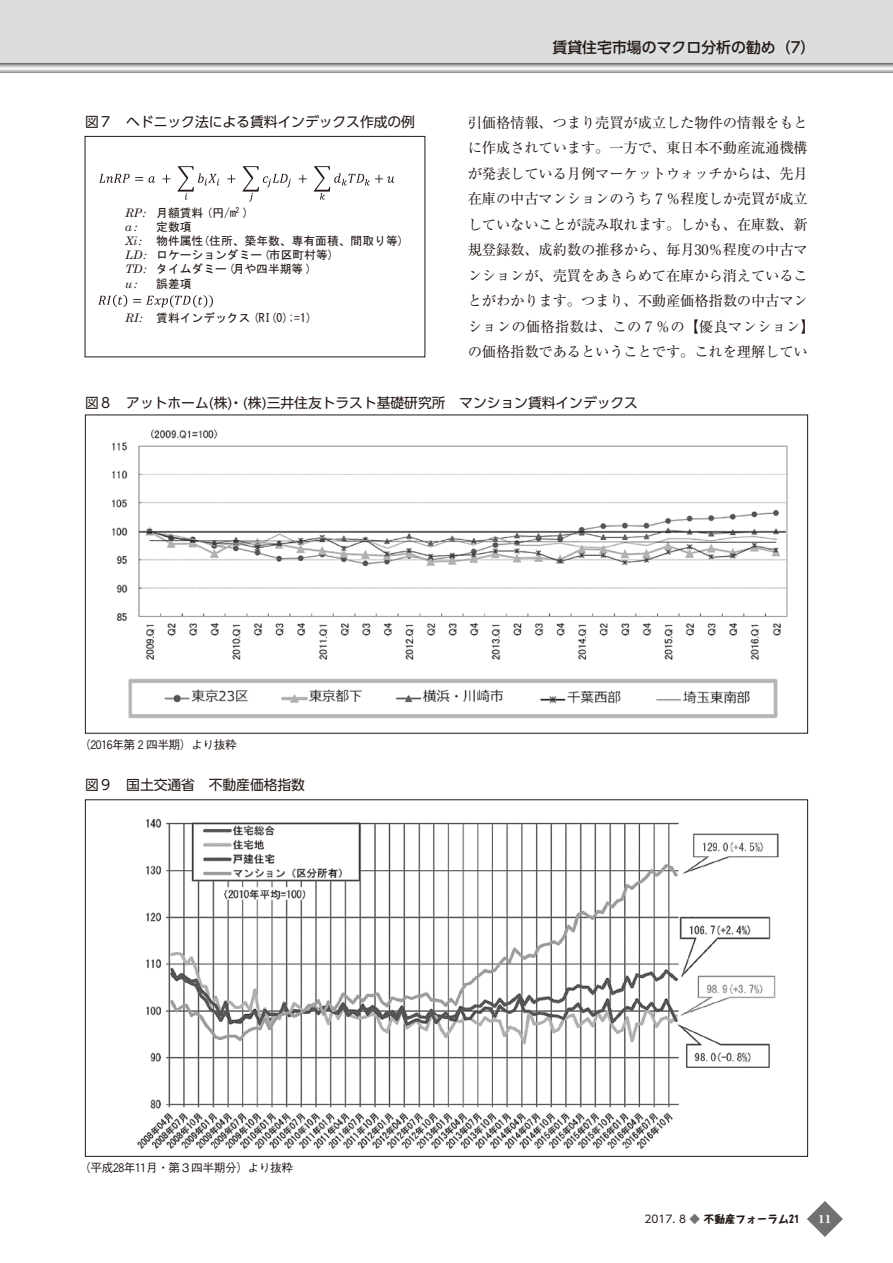
<style>
.page{position:relative;width:893px;height:1263px;background:#fff}
.page>*{position:absolute;margin:0;border:0;box-sizing:border-box;transform-origin:0 0}
.t1{font:500 14.85px "UD Shin Go Pr 6";color:#231815}
.t2{font:14.4px/25.5px "Ryumin Pr 6";letter-spacing:-.015em;color:#231815}
.t3{font:13.8px "UD Shin Go Pr 6 N";letter-spacing:-.005em;color:#231815}
.t4{font:700 12.75px "Adobe Garamond Pro";color:#fff}
.t5{font:11.85px/14.1px "MS Gothic";color:#231815}
.t6{font:italic 11.85px "Century Schoolbook";color:#231815}
.t7{font:500 11.7px "Gothic BBB Pro";letter-spacing:-.035em;color:#231815}
.t8{font:800 10.65px "Taka Hand Std";color:#231815}
.s1{font-family:"Century Schoolbook";font-style:italic}
.s2{font-family:"Gothic Num";font-weight:400}
.s3{font-family:"UD Shin Go Pro";font-weight:400}
.s4{font-family:"UD Shin Go Pro";font-weight:400;color:#727172}
</style>
<div class="page">
<div style="left:0;top:0;width:893px;height:69px;background:#dcdddd"></div>
<svg style="left:0;top:64px;width:893px;height:8px"></svg>
<svg style="left:99px;top:174px;width:44px;height:9px"></svg>
<svg style="left:149px;top:176px;width:6px;height:7px"></svg>
<svg style="left:162px;top:175px;width:8px;height:8px"></svg>
<svg style="left:227px;top:175px;width:8px;height:8px"></svg>
<svg style="left:299px;top:175px;width:8px;height:8px"></svg>
<svg style="left:314px;top:166px;width:80px;height:34px"></svg>
<svg style="left:243px;top:166px;width:48px;height:35px"></svg>
<svg style="left:178px;top:166px;width:41px;height:34px"></svg>
<svg style="left:98px;top:295px;width:29px;height:12px"></svg>
<svg style="left:133px;top:295px;width:80px;height:13px"></svg>
<div style="left:85px;top:136px;width:340px;height:221px;border:1px solid #231815"></div>
<img style="left:112px;top:429px;width:676px;height:290px">
<img style="left:137px;top:818px;width:642px;height:332px">
<svg style="left:807px;top:1201px;width:36px;height:36px"></svg>
<p class="t3" style="left:85px;top:111px;width:332px">図７　ヘドニック法による賃料インデックス作成の例</p>
<p class="t5" style="left:125px;top:205px;width:125px"><span class="s1">RP:</span> 月額賃料 (円/m<sup>2</sup> )</p>
<p class="t6" style="left:125px;top:219px;width:14px">a:</p>
<p class="t5" style="left:125px;top:220px;width:280px;text-indent:31px">定数項<br><span class="s1">Xi:</span> 物件属性(住所、築年数、専有面積、間取り等)<br><span class="s1">LD:</span> ロケーションダミー (市区町村等)<br><span class="s1">TD:</span> タイムダミー(月や四半期等 )</p>
<p class="t6" style="left:125px;top:276px;width:14px">u:</p>
<p class="t5" style="left:156px;top:276px;width:37px">誤差項</p>
<p class="t5" style="left:125px;top:311px;width:188px"><span class="s1">RI:</span> 賃料インデックス (RI(0);=1)</p>
<p class="t1" style="left:553px;top:36px;width:264px">賃貸住宅市場のマクロ分析の勧め（7）</p>
<p class="t2" style="left:468px;top:109px;width:349px">引価格情報、つまり売買が成立した物件の情報をもとに作成されています。一方で、東日本不動産流通機構が発表している月例マーケットウォッチからは、先月在庫の中古マンションのうち 7 ％程度しか売買が成立していないことが読み取れます。しかも、在庫数、新規登録数、成約数の推移から、毎月30％程度の中古マンションが、売買をあきらめて在庫から消えていることがわかります。つまり、不動産価格指数の中古マンションの価格指数は、この 7 ％の【優良マンション】の価格指数であるということです。これを理解してい</p>
<p class="t3" style="left:85px;top:391px;width:555px">図８　アットホーム(株)・(株)三井住友トラスト基礎研究所　マンション賃料インデックス</p>
<p class="t7" style="left:79px;top:735px;width:159px">（<span class="s2">2016</span>年第 <span class="s2">2</span> 四半期）より抜粋</p>
<p class="t3" style="left:85px;top:774px;width:222px">図９　国土交通省　不動産価格指数</p>
<p class="t7" style="left:79px;top:1158px;width:215px">（平成<span class="s2">28</span>年<span class="s2">11</span>月・第３四半期分）より抜粋</p>
<p class="t8" style="left:645px;top:1211px;width:156px"><span class="s3">2017. 8</span> <span class="s4">◆</span> 不動産フォーラム21</p>
<p class="t4" style="left:818px;top:1211px;width:15px">11</p>
</div>
